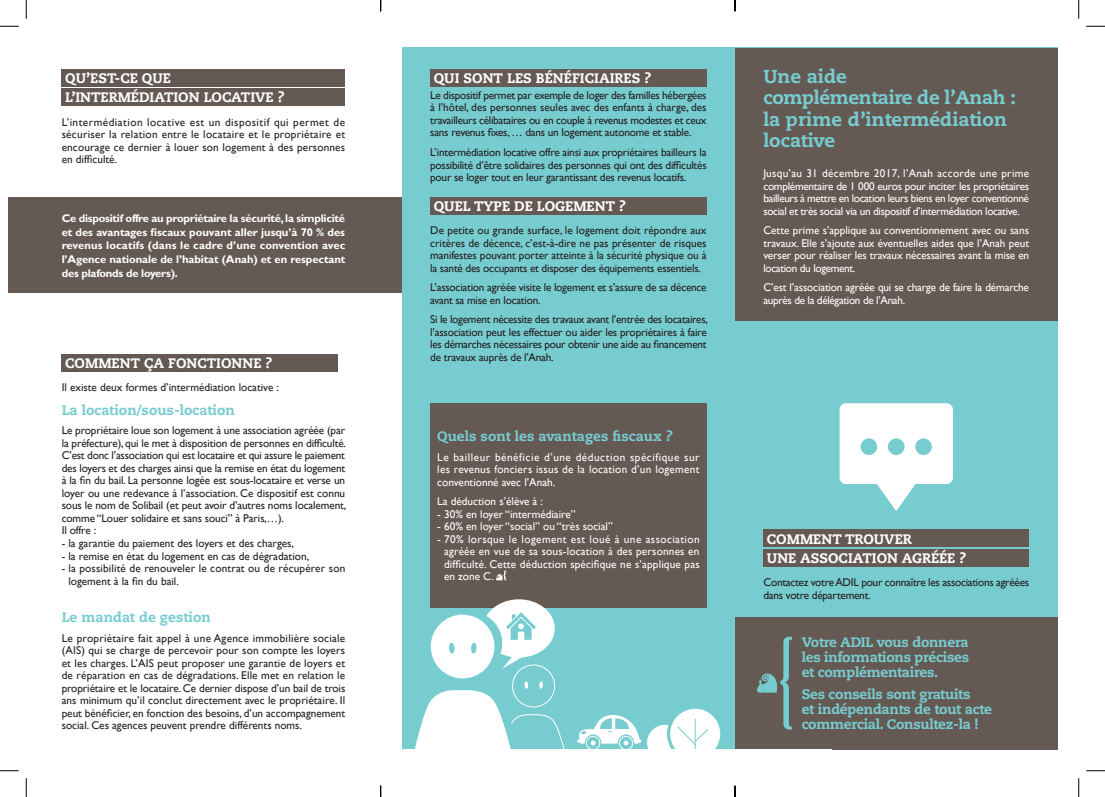
<style>
.page{position:relative;width:1105px;height:797px;background:#fff}
.page>*{position:absolute;margin:0;border:0;box-sizing:border-box;transform-origin:0 0}
.t1{font:800 18.75px/21.2px "Caecilia LT Std";color:#77ccd0}
.t2{font:800 13.75px/19.4px "Caecilia LT Std";color:#fff}
.t3{font:800 13.75px/15px "Caecilia LT Std";letter-spacing:-.02em;color:#77ccd0;text-align:justify}
.t4{font:800 13.75px "Caecilia LT Std";color:#77ccd0}
.t5{font:11.25px/12.5px "Gill Sans";letter-spacing:-.01em;color:#231f20;text-align:justify}
.t6{font:11.25px/12.5px "Gill Sans";letter-spacing:-.01em;color:#fff;text-align:justify}
.t7{font:700 11.25px/13.8px "Gill Sans";letter-spacing:-.01em;color:#fff;text-align:justify}
.t8{font:11.25px/12.5px "Gill Sans";letter-spacing:.01em;color:#231f20}
</style>
<div class="page">
<div style="left:9px;top:197px;width:425px;height:96px;background:#655953"></div>
<div style="left:402px;top:48px;width:655px;height:701px;background:#77ccd0"></div>
<div style="left:647px;top:725px;width:36px;height:35px;background:#fff;border-radius:50%"></div>
<div style="left:668px;top:707px;width:54px;height:53px;background:#fff;border-radius:50%"></div>
<div style="left:667px;top:705px;width:56px;height:57px;border:3px solid #77ccd0;border-radius:50%"></div>
<hr style="left:695px;top:719px;width:1px;height:30px;background:#77ccd0">
<svg style="left:677px;top:726px;width:31px;height:19px"></svg>
<div style="left:735px;top:48px;width:322px;height:272px;background:#655953"></div>
<div style="left:62px;top:69px;width:283px;height:17px;background:#655953"></div>
<div style="left:62px;top:88px;width:283px;height:18px;background:#655953"></div>
<div style="left:763px;top:529px;width:266px;height:18px;background:#655953"></div>
<div style="left:763px;top:549px;width:266px;height:17px;background:#655953"></div>
<div style="left:430px;top:69px;width:277px;height:17px;background:#655953"></div>
<div style="left:430px;top:197px;width:277px;height:17px;background:#655953"></div>
<div style="left:735px;top:616px;width:322px;height:133px;background:#655953"></div>
<div style="left:430px;top:403px;width:277px;height:204px;background:#655953"></div>
<svg style="left:839px;top:403px;width:114px;height:108px"></svg>
<svg style="left:415px;top:599px;width:226px;height:150px"></svg>
<svg style="left:757px;top:636px;width:35px;height:93px"></svg>
<svg style="left:496px;top:570px;width:10px;height:10px"></svg>
<div style="left:304px;top:749px;width:527px;height:39px;background:#fff"></div>
<div style="left:62px;top:354px;width:276px;height:17px;background:#655953"></div>
<svg style="left:0;top:25px;width:19px;height:2px"></svg>
<svg style="left:1086px;top:25px;width:19px;height:2px"></svg>
<svg style="left:0;top:770px;width:19px;height:1px"></svg>
<svg style="left:1086px;top:770px;width:19px;height:1px"></svg>
<svg style="left:25px;top:0;width:2px;height:19px"></svg>
<svg style="left:25px;top:778px;width:2px;height:19px"></svg>
<svg style="left:1078px;top:0;width:1px;height:19px"></svg>
<svg style="left:1078px;top:778px;width:1px;height:19px"></svg>
<svg style="left:380px;top:785px;width:1px;height:12px"></svg>
<svg style="left:734px;top:0;width:2px;height:11px"></svg>
<svg style="left:734px;top:785px;width:2px;height:12px"></svg>
<p class="t2" style="left:65px;top:68px;width:221px">QU’EST-CE QUE<br>L’INTERMÉDIATION LOCATIVE ?</p>
<p class="t5" style="left:62px;top:115px;width:285px">L’intermédiation locative est un dispositif qui permet de sécuriser la relation entre le locataire et le propriétaire et encourage ce dernier à louer son logement à des personnes en difficulté.</p>
<p class="t7" style="left:62px;top:211px;width:285px">Ce dispositif offre au propriétaire la sécurité, la simplicité et des avantages fiscaux pouvant aller jusqu’à 70 % des revenus locatifs (dans le cadre d’une convention avec l’Agence nationale de l’habitat (Anah) et en respectant des plafonds de loyers).</p>
<p class="t2" style="left:65px;top:353px;width:208px">COMMENT ÇA FONCTIONNE ?</p>
<p class="t5" style="left:62px;top:381px;width:219px">Il existe deux formes d’intermédiation locative :</p>
<p class="t4" style="left:62px;top:401px;width:175px">La location/sous-location</p>
<p class="t5" style="left:62px;top:424px;width:286px;text-align:left">Le propriétaire loue son logement à une association agréée (par la préfecture), qui le met à disposition de personnes en difficulté.<br>C’est donc l’association qui est locataire et qui assure le paiement des loyers et des charges ainsi que la remise en état du logement à la fin du bail. La personne logée est sous-locataire et verse un loyer ou une redevance à l’association. Ce dispositif est connu sous le nom de Solibail (et peut avoir d’autres noms localement, comme “Louer solidaire et sans souci” à Paris,…).<br>Il offre :</p>
<p class="t5" style="left:62px;top:537px;width:234px">- la garantie du paiement des loyers et des charges,</p>
<p class="t5" style="left:62px;top:549px;width:249px">- la remise en état du logement en cas de dégradation,</p>
<p class="t8" style="left:68px;top:562px;width:278px;text-indent:-7px">- la possibilité de renouveler le contrat ou de récupérer son logement à la fin du bail.</p>
<p class="t4" style="left:62px;top:609px;width:151px">Le mandat de gestion</p>
<p class="t5" style="left:62px;top:631px;width:285px">Le propriétaire fait appel à une Agence immobilière sociale (AIS) qui se charge de percevoir pour son compte les loyers et les charges. L’AIS peut proposer une garantie de loyers et de réparation en cas de dégradations. Elle met en relation le propriétaire et le locataire. Ce dernier dispose d’un bail de trois ans minimum qu’il conclut directement avec le propriétaire. Il peut bénéficier, en fonction des besoins, d’un accompagnement social. Ces agences peuvent prendre différents noms.</p>
<p class="t2" style="left:434px;top:68px;width:219px">QUI SONT LES BÉNÉFICIAIRES ?</p>
<p class="t5" style="left:430px;top:89px;width:278px">Le dispositif permet par exemple de loger des familles hébergées à l’hôtel, des personnes seules avec des enfants à charge, des travailleurs célibataires ou en couple à revenus modestes et ceux sans revenus fixes, … dans un logement autonome et stable.</p>
<p class="t5" style="left:430px;top:146px;width:278px">L’intermédiation locative offre ainsi aux propriétaires bailleurs la possibilité d’être solidaires des personnes qui ont des difficultés pour se loger tout en leur garantissant des revenus locatifs.</p>
<p class="t2" style="left:434px;top:196px;width:193px">QUEL TYPE DE LOGEMENT ?</p>
<p class="t5" style="left:430px;top:224px;width:278px">De petite ou grande surface, le logement doit répondre aux critères de décence, c’est-à-dire ne pas présenter de risques manifestes pouvant porter atteinte à la sécurité physique ou à la santé des occupants et disposer des équipements essentiels.</p>
<p class="t5" style="left:430px;top:281px;width:278px">L’association agréée visite le logement et s’assure de sa décence avant sa mise en location.</p>
<p class="t5" style="left:430px;top:313px;width:279px">Si le logement nécessite des travaux avant l’entrée des locataires, l’association peut les effectuer ou aider les propriétaires à faire les démarches nécessaires pour obtenir une aide au financement de travaux auprès de l’Anah.</p>
<p class="t4" style="left:437px;top:428px;width:237px">Quels sont les avantages fiscaux ?</p>
<p class="t6" style="left:437px;top:450px;width:264px">Le bailleur bénéficie d’une déduction spécifique sur les revenus fonciers issus de la location d’un logement conventionné avec l’Anah.</p>
<p class="t6" style="left:437px;top:495px;width:107px">La déduction s’élève à :</p>
<p class="t6" style="left:437px;top:507px;width:140px">- 30% en loyer “intermédiaire”</p>
<p class="t6" style="left:437px;top:520px;width:177px">- 60% en loyer “social” ou “très social”</p>
<p class="t6" style="left:444px;top:532px;width:257px;text-indent:-7px">- 70% lorsque le logement est loué à une association agréée en vue de sa sous-location à des personnes en difficulté. Cette déduction spécifique ne s’applique pas en zone C.</p>
<h1 class="t1" style="left:763px;top:66px;width:254px">Une aide<br>complémentaire de l’Anah : la prime d’intermédiation locative</h1>
<p class="t6" style="left:763px;top:167px;width:267px">Jusqu’au 31 décembre 2017, l’Anah accorde une prime complémentaire de 1 000 euros pour inciter les propriétaires bailleurs à mettre en location leurs biens en loyer conventionné social et très social via un dispositif d’intermédiation locative.</p>
<p class="t6" style="left:763px;top:224px;width:267px">Cette prime s’applique au conventionnement avec ou sans travaux. Elle s’ajoute aux éventuelles aides que l’Anah peut verser pour réaliser les travaux nécessaires avant la mise en location du logement.</p>
<p class="t6" style="left:763px;top:281px;width:267px">C’est l’association agréée qui se charge de faire la démarche auprès de la délégation de l’Anah.</p>
<p class="t2" style="left:767px;top:529px;width:201px">COMMENT TROUVER<br>UNE ASSOCIATION AGRÉÉE ?</p>
<p class="t5" style="left:763px;top:576px;width:267px">Contactez votre ADIL pour connaître les associations agréées dans votre département.</p>
<p class="t3" style="left:802px;top:635px;width:169px">Votre ADIL vous donnera les informations précises et complémentaires.</p>
<p class="t3" style="left:802px;top:687px;width:192px;text-align:left">Ses conseils sont gratuits<br>et indépendants de tout acte commercial. Consultez-la !</p>
</div>
